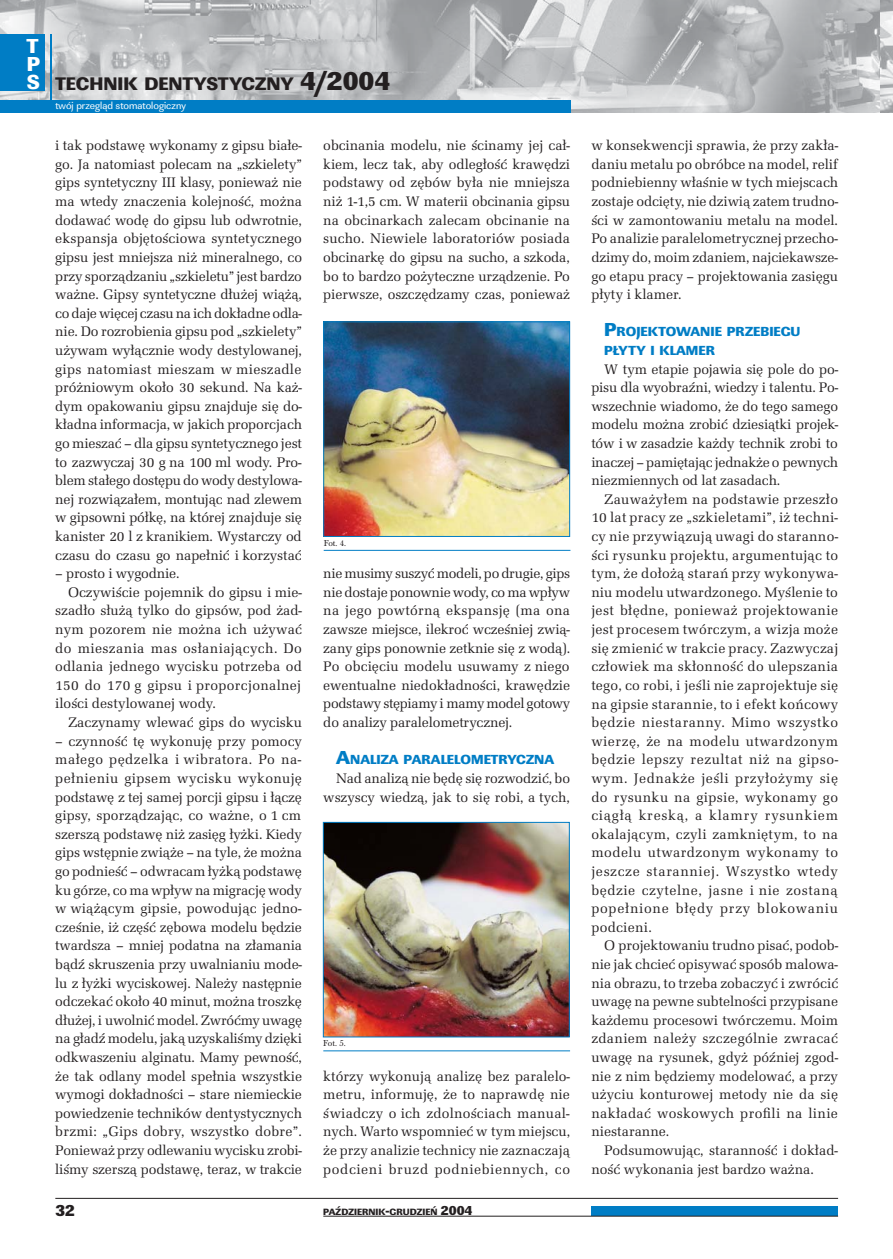
<style>
.page{position:relative;width:893px;height:1259px;background:#fff}
.page>*{position:absolute;margin:0;border:0;box-sizing:border-box;transform-origin:0 0}
.t1{font:21px/18px "URW Linear TCE Ult Bol";color:#fff;text-align:justify}
.t2{font:18.9px "URW Linear TCE Ult Bol";color:#231f20}
.t3{font:16.5px "URW Linear TCE Ult Bol";color:#231f20}
.t4{font:14.25px/18.6px "URW Latino TCE";color:#231f20;text-align:justify}
.t5{font:14.25px "URW Latino TCE";letter-spacing:.03em;color:#231f20}
.t6{font:14.25px "URW Latino TCE";letter-spacing:.02em;color:#231f20}
.t7{font:13.65px/18.6px "URW Linear TCE Ult Bol";color:#007dc5}
.t8{font:10.5px "URW Linear TCE";color:#fff}
.t9{font:9.45px "URW Linear TCE Ult Bol";color:#231f20}
.t10{font:9px "Baskerville TCE";letter-spacing:-.035em;color:#231f20}
.s1{font-size:27px}
.s2{font-size:19.5px}
.s3{font-size:13.5px}
</style>
<div class="page">
<img style="left:0;top:0;width:892px;height:112px">
<div style="left:0;top:100px;width:570px;height:13px;background:#007dc5"></div>
<div style="left:0;top:35px;width:45px;height:56px;background:#007dc5"></div>
<hr style="left:50px;top:35px;width:2px;height:72px;background:#007dc5">
<div style="left:591px;top:1206px;width:247px;height:10px;background:#007dc5"></div>
<hr style="left:323px;top:1215px;width:515px;height:1px;background:#231f20">
<hr style="left:55px;top:1198px;width:783px;height:1px;background:#231f20">
<img style="left:325px;top:323px;width:243px;height:212px">
<div style="left:323px;top:321px;width:247px;height:216px;border:1px solid #007dc5"></div>
<hr style="left:324px;top:550px;width:246px;height:1px;background:#007dc5">
<img style="left:325px;top:824px;width:242px;height:211px">
<div style="left:323px;top:822px;width:246px;height:215px;border:1px solid #007dc5"></div>
<hr style="left:323px;top:1050px;width:247px;height:1px;background:#007dc5">
<h1 class="t1" style="left:27px;top:39px;width:15px">T P S</h1>
<h2 class="t2" style="left:55px;top:77px;width:336px">TECHNIK DENTYSTYCZNY <span class="s1">4/2004</span></h2>
<p class="t8" style="left:55px;top:101px;width:132px">twój przegląd stomatologiczny</p>
<p class="t4" style="left:55px;top:137px;width:248px">i tak podstawę wykonamy z gipsu białe&shy;go. Ja natomiast polecam na „szkielety” gips syntetyczny III klasy, ponieważ nie ma wtedy znaczenia kolejność, można dodawać wodę do gipsu lub odwrotnie, ekspansja objętościowa syntetycznego gipsu jest mniejsza niż mineralnego, co przy sporządzaniu „szkieletu” jest bardzo ważne. Gipsy syntetyczne dłużej wiążą, co daje więcej czasu na ich dokładne odla&shy;nie. Do rozrobienia gipsu pod „szkielety” używam wyłącznie wody destylowanej, gips natomiast mieszam w mieszadle próżniowym około 30 sekund. Na każ&shy;dym opakowaniu gipsu znajduje się do&shy;kładna informacja, w jakich proporcjach go mieszać – dla gipsu syntetycznego jest to zazwyczaj 30 g na 100 ml wody. Pro&shy;blem stałego dostępu do wody destylowa&shy;nej rozwiązałem, montując nad zlewem w gipsowni półkę, na której znajduje się kanister 20 l z kranikiem. Wystarczy od czasu do czasu go napełnić i korzystać</p>
<p class="t4" style="left:55px;top:564px;width:126px">– prosto i wygodnie.</p>
<p class="t4" style="left:68px;top:583px;width:235px">Oczywiście pojemnik do gipsu i mie-</p>
<p class="t4" style="left:55px;top:602px;width:248px">szadło służą tylko do gipsów, pod żad-</p>
<p class="t4" style="left:55px;top:620px;width:248px">nym pozorem nie można ich używać</p>
<p class="t5" style="left:55px;top:641px;width:248px">do mieszania mas osłaniających. Do</p>
<p class="t4" style="left:55px;top:657px;width:248px">odlania jednego wycisku potrzeba od</p>
<p class="t6" style="left:55px;top:678px;width:247px">150 do 170 g gipsu i proporcjonalnej</p>
<p class="t4" style="left:55px;top:695px;width:162px">ilości destylowanej wody.</p>
<p class="t4" style="left:68px;top:713px;width:235px">Zaczynamy wlewać gips do wycisku</p>
<p class="t4" style="left:55px;top:732px;width:248px">– czynność tę wykonuję przy pomocy małego pędzelka i wibratora. Po na&shy;pełnieniu gipsem wycisku wykonuję podstawę z tej samej porcji gipsu i łączę gipsy, sporządzając, co ważne, o 1 cm szerszą podstawę niż zasięg łyżki. Kiedy gips wstępnie zwiąże – na tyle, że można go podnieść – odwracam łyżką podstawę ku górze, co ma wpływ na migrację wody w wiążącym gipsie, powodując jedno&shy;cześnie, iż część zębowa modelu będzie twardsza – mniej podatna na złamania bądź skruszenia przy uwalnianiu mode&shy;lu z łyżki wyciskowej. Należy następnie odczekać około 40 minut, można troszkę dłużej, i uwolnić model. Zwróćmy uwagę na gładź modelu, jaką uzyskaliśmy dzięki odkwaszeniu alginatu. Mamy pewność, że tak odlany model spełnia wszystkie wymogi dokładności – stare niemieckie powiedzenie techników dentystycznych brzmi: „Gips dobry, wszystko dobre”.<br>Ponieważ przy odlewaniu wycisku zrobi&shy;liśmy szerszą podstawę, teraz, w trakcie</p>
<p class="t4" style="left:323px;top:137px;width:248px">obcinania modelu, nie ścinamy jej cał&shy;kiem, lecz tak, aby odległość krawędzi podstawy od zębów była nie mniejsza niż 1-1,5 cm. W materii obcinania gipsu na obcinarkach zalecam obcinanie na sucho. Niewiele laboratoriów posiada obcinarkę do gipsu na sucho, a szkoda, bo to bardzo pożyteczne urządzenie. Po pierwsze, oszczędzamy czas, ponieważ</p>
<p class="t10" style="left:324px;top:539px;width:24px">Fot. 4.</p>
<p class="t4" style="left:323px;top:565px;width:248px">nie musimy suszyć modeli, po drugie, gips nie dostaje ponownie wody, co ma wpływ na jego powtórną ekspansję (ma ona zawsze miejsce, ilekroć wcześniej zwią&shy;zany gips ponownie zetknie się z wodą).<br>Po obcięciu modelu usuwamy z niego ewentualne niedokładności, krawędzie podstawy stępiamy i mamy model gotowy do analizy paralelometrycznej.</p>
<p class="t7" style="left:336px;top:752px;width:220px"><span class="s2">A</span>NALIZA PARALELOMETRYCZNA</p>
<p class="t4" style="left:323px;top:769px;width:248px;text-align:right">Nad analizą nie będę się rozwodzić, bo wszyscy wiedzą, jak to się robi, a tych,</p>
<p class="t10" style="left:323px;top:1039px;width:24px">Fot. 5.</p>
<p class="t4" style="left:323px;top:1067px;width:248px">którzy wykonują analizę bez paralelo&shy;metru, informuję, że to naprawdę nie świadczy o ich zdolnościach manual&shy;nych. Warto wspomnieć w tym miejscu, że przy analizie technicy nie zaznaczają podcieni bruzd podniebiennych, co</p>
<p class="t3" style="left:55px;top:1204px;width:21px">32</p>
<p class="t9" style="left:323px;top:1207px;width:151px">PAŹDZIERNIK<span class="s3">-</span>GRUDZIEŃ <span class="s3">2004</span></p>
<p class="t4" style="left:591px;top:137px;width:248px">w konsekwencji sprawia, że przy zakła&shy;daniu metalu po obróbce na model, relif podniebienny właśnie w tych miejscach zostaje odcięty, nie dziwią zatem trudno&shy;ści w zamontowaniu metalu na model.<br>Po analizie paralelometrycznej przecho&shy;dzimy do, moim zdaniem, najciekawsze&shy;go etapu pracy – projektowania zasięgu płyty i klamer.</p>
<p class="t7" style="left:604px;top:324px;width:198px"><span class="s2">P</span>ROJEKTOWANIE PRZEBIEGU<br>PŁYTY I KLAMER</p>
<p class="t4" style="left:591px;top:360px;width:248px;text-indent:13px">W tym etapie pojawia się pole do po&shy;pisu dla wyobraźni, wiedzy i talentu. Po&shy;wszechnie wiadomo, że do tego samego modelu można zrobić dziesiątki projek&shy;tów i w zasadzie każdy technik zrobi to inaczej – pamiętając jednakże o pewnych niezmiennych od lat zasadach.</p>
<p class="t4" style="left:591px;top:490px;width:248px;text-indent:13px">Zauważyłem na podstawie przeszło 10 lat pracy ze „szkieletami”, iż techni&shy;cy nie przywiązują uwagi do staranno&shy;ści rysunku projektu, argumentując to tym, że dołożą starań przy wykonywa&shy;niu modelu utwardzonego. Myślenie to jest błędne, ponieważ projektowanie jest procesem twórczym, a wizja może się zmienić w trakcie pracy. Zazwyczaj człowiek ma skłonność do ulepszania tego, co robi, i jeśli nie zaprojektuje się na gipsie starannie, to i efekt końcowy będzie niestaranny. Mimo wszystko wierzę, że na modelu utwardzonym będzie lepszy rezultat niż na gipso&shy;wym. Jednakże jeśli przyłożymy się do rysunku na gipsie, wykonamy go ciągłą kreską, a klamry rysunkiem okalającym, czyli zamkniętym, to na modelu utwardzonym wykonamy to jeszcze staranniej. Wszystko wtedy będzie czytelne, jasne i nie zostaną popełnione błędy przy blokowaniu podcieni.</p>
<p class="t4" style="left:591px;top:937px;width:248px;text-indent:13px">O projektowaniu trudno pisać, podob&shy;nie jak chcieć opisywać sposób malowa&shy;nia obrazu, to trzeba zobaczyć i zwrócić uwagę na pewne subtelności przypisane każdemu procesowi twórczemu. Moim zdaniem należy szczególnie zwracać uwagę na rysunek, gdyż później zgod&shy;nie z nim będziemy modelować, a przy użyciu konturowej metody nie da się nakładać woskowych profili na linie niestaranne.</p>
<p class="t4" style="left:591px;top:1141px;width:248px;text-indent:13px">Podsumowując, staranność i dokład&shy;ność wykonania jest bardzo ważna.</p>
</div>
